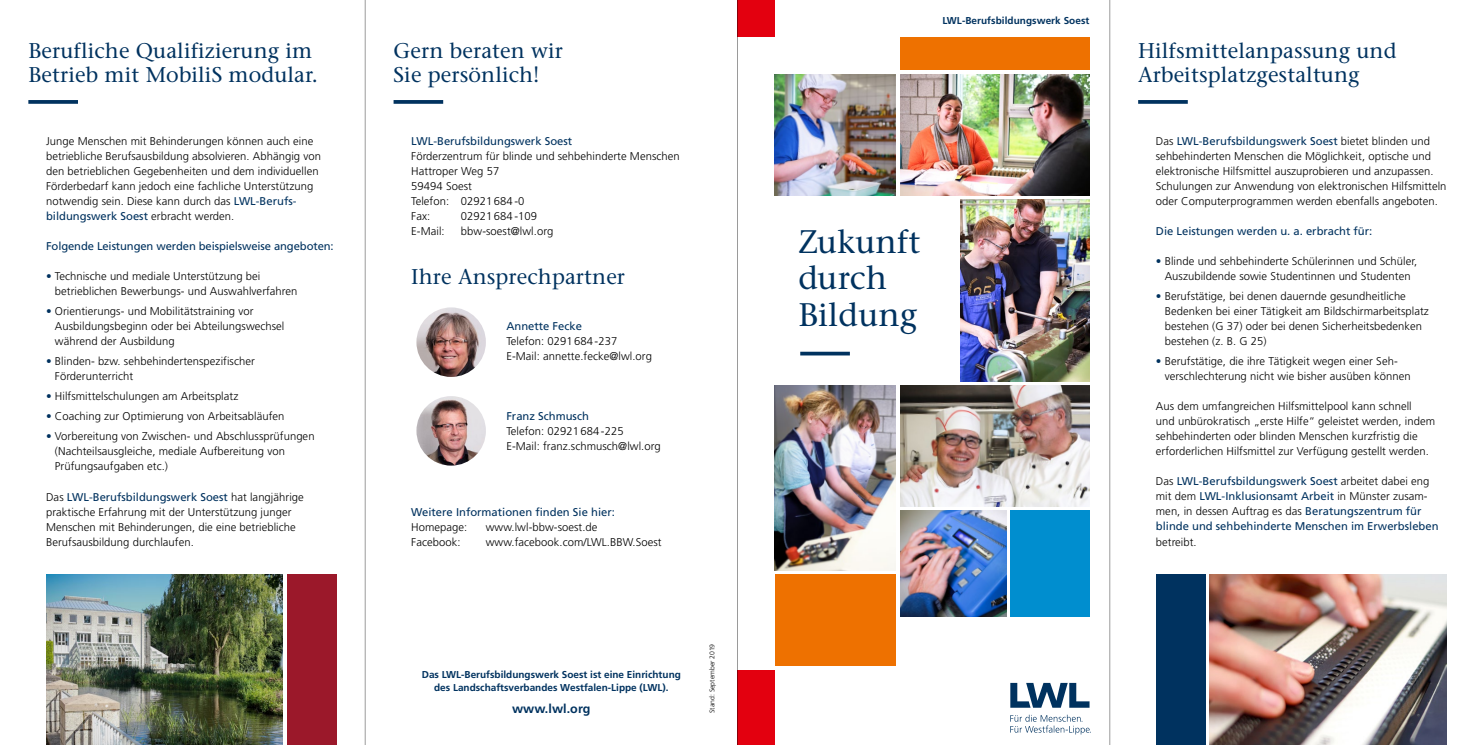
<style>
.page{position:relative;width:1475px;height:745px;background:#fff}
.page>*{position:absolute;margin:0;border:0;box-sizing:border-box;transform-origin:0 0}
.t1{font:500 32.5px/36.2px "Stone Serif Std";letter-spacing:.005em;color:#00325f}
.t2{font:500 21.25px/23.8px "Stone Serif Std";letter-spacing:.005em;color:#00325f}
.t3{font:700 12.5px "Frutiger LT Std";letter-spacing:.005em;color:#00325f}
.t4{font:300 11.25px/15px "Frutiger LT Std";letter-spacing:.005em;color:#000}
.t5{font:11.25px/15px "Frutiger LT Std";color:#00325f}
.t6{font:700 10px/12.5px "Frutiger LT Std";color:#00325f;text-align:center}
.t7{font:300 6.88px "Frutiger LT Std";color:#000}
.s1{font-weight:400;color:#00325f}
.s2{color:#00325f}
.s3{font-weight:300;color:#000}
</style>
<div class="page">
<img style="left:416px;top:307px;width:70px;height:69px;border-radius:35px">
<img style="left:416px;top:396px;width:70px;height:69px;border-radius:35px">
<img style="left:900px;top:385px;width:189px;height:121px">
<img style="left:900px;top:74px;width:189px;height:121px">
<img style="left:774px;top:385px;width:121px;height:184px">
<img style="left:960px;top:200px;width:129px;height:181px">
<img style="left:774px;top:74px;width:121px;height:121px">
<img style="left:900px;top:510px;width:105px;height:106px">
<img style="left:46px;top:574px;width:237px;height:170px">
<img style="left:1209px;top:574px;width:237px;height:170px">
<div style="left:737px;top:0;width:37px;height:37px;background:#e3000f"></div>
<div style="left:737px;top:670px;width:37px;height:74px;background:#e3000f"></div>
<svg style="left:1010px;top:682px;width:79px;height:25px"></svg>
<svg style="left:1010px;top:714px;width:80px;height:20px"></svg>
<svg style="left:28px;top:100px;width:50px;height:4px"></svg>
<svg style="left:393px;top:100px;width:50px;height:4px"></svg>
<svg style="left:1138px;top:100px;width:49px;height:4px"></svg>
<svg style="left:800px;top:351px;width:49px;height:4px"></svg>
<div style="left:899px;top:37px;width:190px;height:33px;background:#ee7100"></div>
<div style="left:774px;top:574px;width:121px;height:91px;background:#ee7100"></div>
<div style="left:1010px;top:510px;width:79px;height:106px;background:#008ecf"></div>
<div style="left:287px;top:574px;width:50px;height:170px;background:#9b182a"></div>
<div style="left:1155px;top:574px;width:50px;height:170px;background:#00325f"></div>
<hr style="left:365px;top:0;width:1px;height:744px;background:#000">
<hr style="left:737px;top:0;width:1px;height:744px;background:#000">
<hr style="left:1109px;top:0;width:1px;height:744px;background:#000">
<p class="t6" style="left:942px;top:14px;width:148px">LWL-Berufsbildungswerk Soest</p>
<h2 class="t2" style="left:28px;top:39px;width:291px">Berufliche Qualifizierung im<br>Betrieb mit MobiliS modular.</h2>
<h2 class="t2" style="left:393px;top:39px;width:171px">Gern beraten wir<br>Sie persönlich!</h2>
<h2 class="t2" style="left:1137px;top:39px;width:260px">Hilfsmittelanpassung und<br>Arbeitsplatzgestaltung</h2>
<p class="t4" style="left:46px;top:134px;width:276px">Junge Menschen mit Behinderungen können auch eine betriebliche Berufsausbildung absolvieren. Abhängig von den betrieblichen Gegebenheiten und dem individuellen Förderbedarf kann jedoch eine fachliche Unterstützung notwendig sein. Diese kann durch das <span class="s1">LWL-Berufs&shy;bildungswerk Soest</span> erbracht werden.</p>
<p class="t5" style="left:46px;top:239px;width:289px">Folgende Leistungen werden beispielsweise angeboten:</p>
<p class="t4" style="left:55px;top:269px;width:244px;text-indent:-9px"><span class="s2">•</span> Technische und mediale Unterstützung bei betrieblichen Bewerbungs- und Auswahlverfahren</p>
<p class="t4" style="left:55px;top:304px;width:231px;text-indent:-9px"><span class="s2">•</span> Orientierungs- und Mobilitätstraining vor<br>Ausbildungsbeginn oder bei Abteilungswechsel während der Ausbildung</p>
<p class="t4" style="left:55px;top:354px;width:201px;text-indent:-9px"><span class="s2">•</span> Blinden- bzw. sehbehindertenspezifischer<br>Förderunterricht</p>
<p class="t4" style="left:46px;top:389px;width:194px"><span class="s2">•</span> Hilfsmittelschulungen am Arbeitsplatz</p>
<p class="t4" style="left:46px;top:409px;width:240px"><span class="s2">•</span> Coaching zur Optimierung von Arbeitsabläufen</p>
<p class="t4" style="left:55px;top:429px;width:261px;text-indent:-9px"><span class="s2">•</span> Vorbereitung von Zwischen- und Abschlussprüfungen (Nachteilsausgleiche, mediale Aufbereitung von<br>Prüfungsaufgaben etc.)</p>
<p class="t4" style="left:46px;top:489px;width:259px">Das <span class="s1">LWL-Berufsbildungswerk Soest</span> hat langjährige praktische Erfahrung mit der Unterstützung junger Menschen mit Behinderungen, die eine betriebliche Berufsausbildung durchlaufen.</p>
<p class="t5" style="left:411px;top:133px;width:162px">LWL-Berufsbildungswerk Soest</p>
<p class="t4" style="left:411px;top:149px;width:270px">Förderzentrum für blinde und sehbehinderte Menschen<br>Hattroper Weg 57<br>59494 Soest<br>Telefon: 02921684-0<br>Fax:</p>
<p class="t4" style="left:461px;top:209px;width:78px">02921684-109</p>
<p class="t4" style="left:411px;top:224px;width:35px">E-Mail:</p>
<p class="t4" style="left:461px;top:224px;width:94px">bbw-soest@lwl.org</p>
<h2 class="t2" style="left:411px;top:264px;width:215px">Ihre Ansprechpartner</h2>
<p class="t5" style="left:506px;top:319px;width:77px">Annette Fecke</p>
<p class="t4" style="left:506px;top:334px;width:147px">Telefon: 0291684-237<br>E-Mail: annette.fecke@lwl.org</p>
<p class="t5" style="left:506px;top:409px;width:84px">Franz Schmusch</p>
<p class="t4" style="left:506px;top:424px;width:156px">Telefon: 02921684-225<br>E-Mail: franz.schmusch@lwl.org</p>
<p class="t5" style="left:411px;top:504px;width:205px">Weitere Informationen finden Sie hier:</p>
<p class="t4" style="left:411px;top:519px;width:58px">Homepage:</p>
<p class="t4" style="left:485px;top:519px;width:113px">www.lwl-bbw-soest.de</p>
<p class="t4" style="left:411px;top:534px;width:51px">Facebook:</p>
<p class="t4" style="left:485px;top:534px;width:177px">www.facebook.com/LWL.BBW.Soest</p>
<p class="t6" style="left:422px;top:668px;width:260px">Das LWL-Berufsbildungswerk Soest ist eine Einrichtung des Landschaftsverbandes Westfalen-Lippe (LWL).</p>
<p class="t3" style="left:512px;top:700px;width:80px">www.lwl.org</p>
<p class="t7" style="left:708px;top:712px;width:71px;rotate:-90deg">Stand: September 2019</p>
<h1 class="t1" style="left:798px;top:223px;width:123px">Zukunft durch<br>Bildung</h1>
<p class="t4" style="left:1155px;top:134px;width:292px">Das <span class="s1">LWL-Berufsbildungswerk Soest</span> bietet blinden und sehbehinderten Menschen die Möglichkeit, optische und elektronische Hilfsmittel auszuprobieren und anzupassen.<br>Schulungen zur Anwendung von elektronischen Hilfsmitteln oder Computerprogrammen werden ebenfalls angeboten.</p>
<p class="t5" style="left:1155px;top:224px;width:218px">Die Leistungen werden u. a. erbracht für:</p>
<p class="t4" style="left:1155px;top:254px;width:263px;text-align:center"><span class="s2">•</span> Blinde und sehbehinderte Schülerinnen und Schüler,<br>Auszubildende sowie Studentinnen und Studenten</p>
<p class="t4" style="left:1164px;top:289px;width:265px;text-indent:-9px"><span class="s2">•</span> Berufstätige, bei denen dauernde gesundheitliche Bedenken bei einer Tätigkeit am Bildschirmarbeitsplatz bestehen (G 37) oder bei denen Sicherheitsbedenken bestehen (z. B. G 25)</p>
<p class="t4" style="left:1164px;top:354px;width:247px;text-indent:-9px"><span class="s2">•</span> Berufstätige, die ihre Tätigkeit wegen einer Seh&shy;verschlechterung nicht wie bisher ausüben können</p>
<p class="t4" style="left:1155px;top:399px;width:280px">Aus dem umfangreichen Hilfsmittelpool kann schnell<br>und unbürokratisch „erste Hilfe“ geleistet werden, indem sehbehinderten oder blinden Menschen kurzfristig die erforderlichen Hilfsmittel zur Verfügung gestellt werden.</p>
<p class="t5" style="left:1155px;top:474px;width:284px"><span class="s3">Das</span> LWL-Berufsbildungswerk Soest <span class="s3">arbeitet dabei eng mit dem</span> LWL-Inklusionsamt Arbeit <span class="s3">in Münster zusam&shy;men, in dessen Auftrag es das</span> Beratungszentrum für blinde und sehbehinderte Menschen im Erwerbsleben</p>
<p class="t4" style="left:1155px;top:534px;width:42px">betreibt.</p>
</div>
